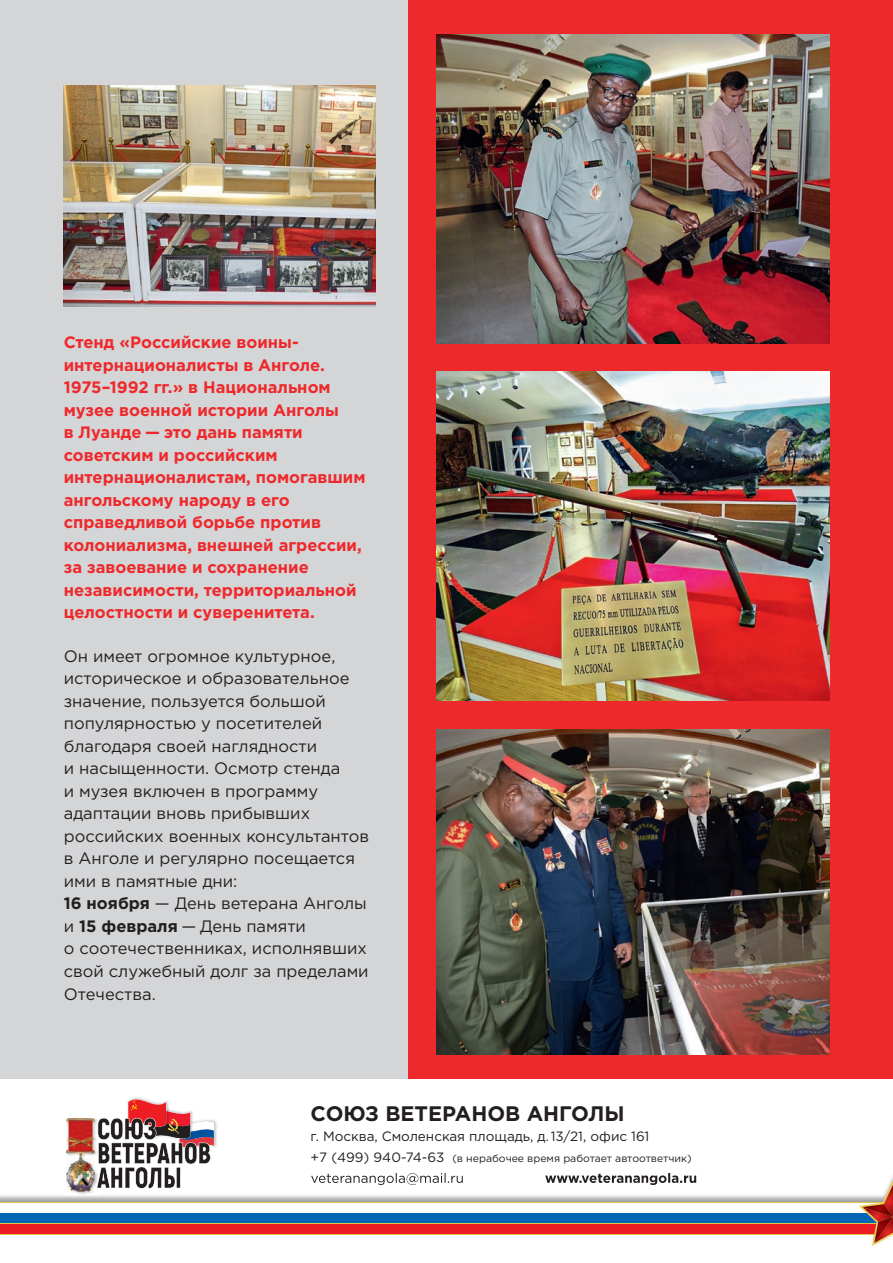
<style>
.page{position:relative;width:893px;height:1263px;background:#fff}
.page>*{position:absolute;margin:0;border:0;box-sizing:border-box;transform-origin:0 0}
.t1{font:700 21px "Gotham Pro";color:#231f20}
.t2{font:16.5px/22.5px "Gotham Pro";color:#231f20}
.t3{font:700 16.5px/22.5px "Gotham Pro";color:#ee292c}
.t4{font:13.5px "Gotham Pro";color:#231f20}
.t5{font:10.5px "Gotham Pro";color:#231f20}
.s1{font-weight:700}
.s2{font-size:13.5px}
</style>
<div class="page">
<img style="left:66px;top:1118px;width:31px;height:55px">
<img style="left:67px;top:1118px;width:28px;height:55px">
<img style="left:214px;top:1120px;width:3px;height:27px">
<svg style="left:97px;top:1097px;width:117px;height:76px"></svg>
<div style="left:408px;top:0;width:485px;height:1079px;background:#ee292c"></div>
<div style="left:0;top:0;width:408px;height:1079px;background:#d4d5d7"></div>
<img style="left:437px;top:372px;width:392px;height:329px">
<img style="left:437px;top:729px;width:392px;height:326px">
<img style="left:437px;top:34px;width:392px;height:309px">
<img style="left:64px;top:85px;width:312px;height:221px">
<img style="left:0;top:1173px;width:893px;height:62px">
<img style="left:97px;top:1173px;width:14px;height:15px">
<img style="left:111px;top:1173px;width:12px;height:15px">
<img style="left:125px;top:1173px;width:5px;height:15px">
<img style="left:161px;top:1173px;width:1px;height:16px">
<img style="left:135px;top:1173px;width:26px;height:16px">
<img style="left:164px;top:1173px;width:17px;height:15px">
<img style="left:311px;top:1173px;width:230px;height:12px">
<img style="left:545px;top:1173px;width:151px;height:12px">
<img style="left:495px;top:1234px;width:364px;height:1px">
<div style="left:0;top:1202px;width:893px;height:32px;background:linear-gradient(to right,#fff,#fff)"></div>
<div style="left:0;top:1203px;width:890px;height:9px;background:#fff"></div>
<div style="left:0;top:1213px;width:890px;height:10px;background:#0166b3"></div>
<div style="left:0;top:1224px;width:890px;height:9px;background:#ee1d23"></div>
<svg style="left:859px;top:1181px;width:34px;height:65px"></svg>
<p class="t3" style="left:64px;top:330px;width:303px">Стенд «Российские воины&shy;интернационалисты в Анголе.<br>1975–1992 гг.» в Национальном музее военной истории Анголы<br>в Луанде — это дань памяти советским и российским интернационалистам, помогавшим ангольскому народу в его справедливой борьбе против колониализма, внешней агрессии, за завоевание и сохранение независимости, территориальной целостности и суверенитета.</p>
<p class="t2" style="left:64px;top:645px;width:307px">Он имеет огромное культурное, историческое и образовательное значение, пользуется большой популярностью у посетителей благодаря своей наглядности<br>и насыщенности. Осмотр стенда<br>и музея включен в программу адаптации вновь прибывших российских военных консультантов в Анголе и регулярно посещается ими в памятные дни:<br><span class="s1">16 ноября</span> — День ветерана Анголы и <span class="s1">15 февраля</span> — День памяти<br>о соотечественниках, исполнявших свой служебный долг за пределами<br>Отечества.</p>
<p class="t1" style="left:311px;top:1101px;width:315px">СОЮЗ ВЕТЕРАНОВ АНГОЛЫ</p>
<p class="t4" style="left:311px;top:1129px;width:340px">г. Москва, Смоленская площадь, д. 13/21, офис 161</p>
<p class="t5" style="left:311px;top:1152px;width:382px"><span class="s2">+7 (499) 940-74-63</span> (в нерабочее время работает автоответчик)</p>
</div>
